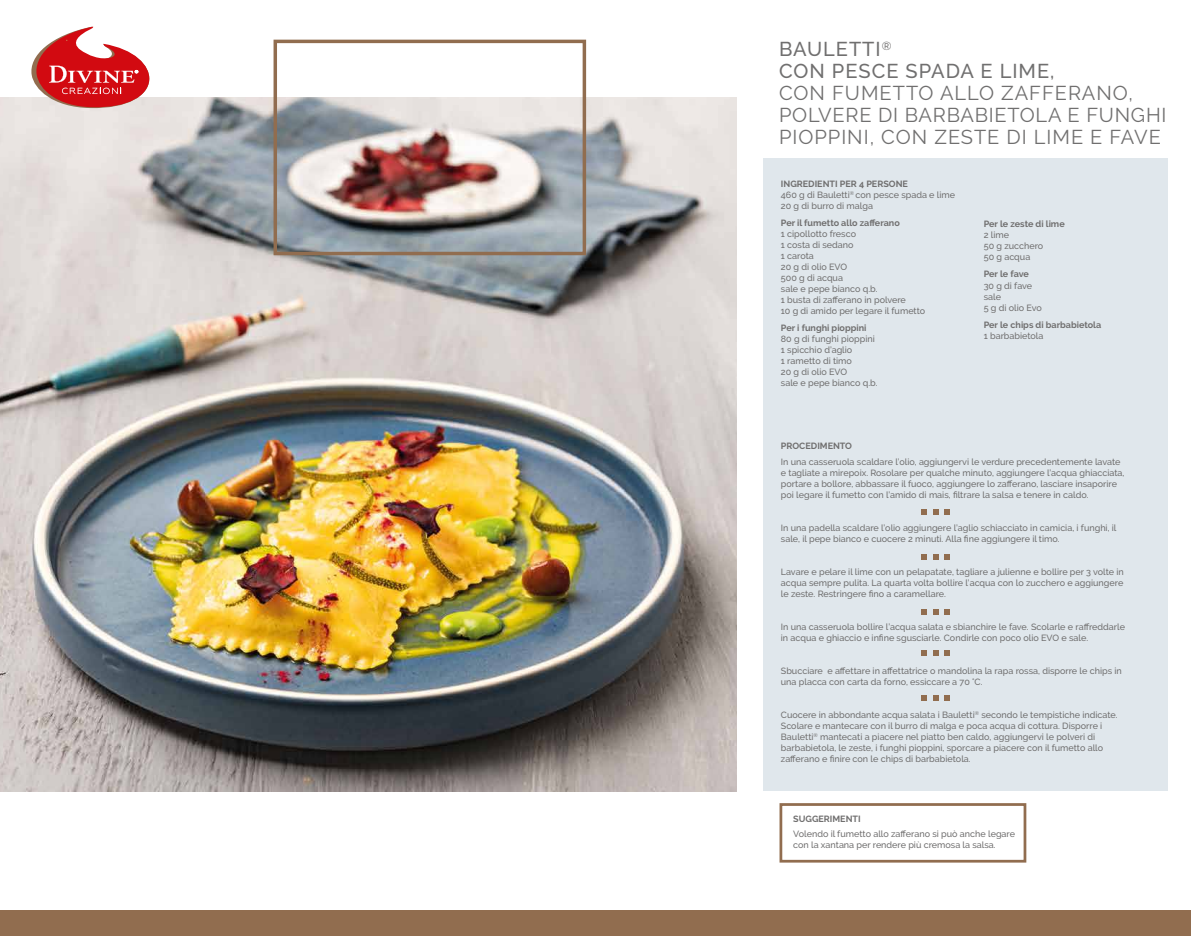
<style>
.page{position:relative;width:1191px;height:936px;background:#fff}
.page>*{position:absolute;margin:0;border:0;box-sizing:border-box;transform-origin:0 0}
.t1{font:20px/22px "Raleway";letter-spacing:.045em;color:#706f6f}
.t2{font:500 20px/22px "Raleway";letter-spacing:.05em;color:#706f6f}
.t3{font:500 9px/11px "Raleway";color:#706f6f}
.t4{font:700 9px "Raleway";color:#706f6f}
.s1{font-weight:700}
</style>
<div class="page">
<div style="left:0;top:910px;width:1191px;height:25px;background:#916d4f"></div>
<img style="left:0;top:98px;width:736px;height:693px">
<div style="left:273px;top:40px;width:313px;height:215px;border:3px solid #916d4f"></div>
<div style="left:779px;top:803px;width:247px;height:59px;border:3px solid #916d4f"></div>
<div style="left:763px;top:158px;width:404px;height:633px;background:#e0e7ec"></div>
<svg style="left:921px;top:509px;width:17px;height:5px"></svg>
<svg style="left:944px;top:509px;width:5px;height:5px"></svg>
<svg style="left:921px;top:554px;width:17px;height:5px"></svg>
<svg style="left:944px;top:554px;width:5px;height:5px"></svg>
<svg style="left:921px;top:609px;width:17px;height:5px"></svg>
<svg style="left:944px;top:609px;width:5px;height:5px"></svg>
<svg style="left:921px;top:650px;width:17px;height:5px"></svg>
<svg style="left:944px;top:650px;width:5px;height:5px"></svg>
<svg style="left:921px;top:695px;width:17px;height:5px"></svg>
<svg style="left:944px;top:695px;width:5px;height:5px"></svg>
<svg style="left:28px;top:27px;width:140px;height:83px"></svg>
<h1 class="t2" style="left:779px;top:38px;width:277px">BAULETTI<sup>®<br></sup>CON PESCE SPADA E LIME,</h1>
<h1 class="t1" style="left:779px;top:82px;width:389px">CON FUMETTO ALLO ZAFFERANO,<br>POLVERE DI BARBABIETOLA E FUNGHI<br>PIOPPINI, CON ZESTE DI LIME E FAVE</h1>
<p class="t3" style="left:781px;top:178px;width:176px"><span class="s1">INGREDIENTI PER 4 PERSONE<br></span>460 g di Bauletti<sup>®</sup> con pesce spada e lime<br>20 g di burro di malga</p>
<p class="t4" style="left:781px;top:217px;width:120px">Per il fumetto allo zafferano</p>
<p class="t3" style="left:781px;top:228px;width:146px">1 cipollotto fresco<br>1 costa di sedano<br>1 carota<br>20 g di olio EVO<br>500 g di acqua<br>sale e pepe bianco q.b.<br>1 busta di zafferano in polvere<br>10 g di amido per legare il fumetto</p>
<p class="t4" style="left:781px;top:322px;width:87px">Per i funghi pioppini</p>
<p class="t3" style="left:781px;top:333px;width:98px">80 g di funghi pioppini<br>1 spicchio d’aglio<br>1 rametto di timo<br>20 g di olio EVO<br>sale e pepe bianco q.b.</p>
<p class="t4" style="left:781px;top:440px;width:73px">PROCEDIMENTO</p>
<p class="t4" style="left:983px;top:219px;width:82px">Per le zeste di lime</p>
<p class="t3" style="left:983px;top:230px;width:61px">2 lime<br>50 g zucchero<br>50 g acqua</p>
<p class="t4" style="left:983px;top:269px;width:47px">Per le fave</p>
<p class="t3" style="left:983px;top:280px;width:60px">30 g di fave sale<br>5 g di olio Evo</p>
<p class="t4" style="left:983px;top:319px;width:119px">Per le chips di barbabietola</p>
<p class="t3" style="left:983px;top:330px;width:61px">1 barbabietola</p>
<p class="t3" style="left:781px;top:456px;width:345px">In una casseruola scaldare l’olio, aggiungervi le verdure precedentemente lavate e tagliate a mirepoix. Rosolare per qualche minuto, aggiungere l’acqua ghiacciata, portare a bollore, abbassare il fuoco, aggiungere lo zafferano, lasciare insaporire poi legare il fumetto con l’amido di mais, filtrare la salsa e tenere in caldo.</p>
<p class="t3" style="left:781px;top:522px;width:337px">In una padella scaldare l’olio aggiungere l’aglio schiacciato in camicia, i funghi, il sale, il pepe bianco e cuocere 2 minuti. Alla fine aggiungere il timo.</p>
<p class="t3" style="left:781px;top:566px;width:344px;text-align:justify">Lavare e pelare il lime con un pelapatate, tagliare a julienne e bollire per 3 volte in acqua sempre pulita. La quarta volta bollire l’acqua con lo zucchero e aggiungere le zeste. Restringere fino a caramellare.</p>
<p class="t3" style="left:781px;top:621px;width:346px">In una casseruola bollire l’acqua salata e sbianchire le fave. Scolarle e raffreddarle in acqua e ghiaccio e infine sgusciarle. Condirle con poco olio EVO e sale.</p>
<p class="t3" style="left:781px;top:665px;width:342px">Sbucciare e affettare in affettatrice o mandolina la rapa rossa, disporre le chips in una placca con carta da forno, essiccare a 70 °C.</p>
<p class="t3" style="left:781px;top:709px;width:338px">Cuocere in abbondante acqua salata i Bauletti<sup>®</sup> secondo le tempistiche indicate.<br>Scolare e mantecare con il burro di malga e poca acqua di cottura. Disporre i Bauletti<sup>®</sup> mantecati a piacere nel piatto ben caldo, aggiungervi le polveri di barbabietola, le zeste, i funghi pioppini, sporcare a piacere con il fumetto allo zafferano e finire con le chips di barbabietola.</p>
<p class="t4" style="left:793px;top:813px;width:69px">SUGGERIMENTI</p>
<p class="t3" style="left:793px;top:828px;width:223px">Volendo il fumetto allo zafferano si può anche legare con la xantana per rendere più cremosa la salsa.</p>
</div>
